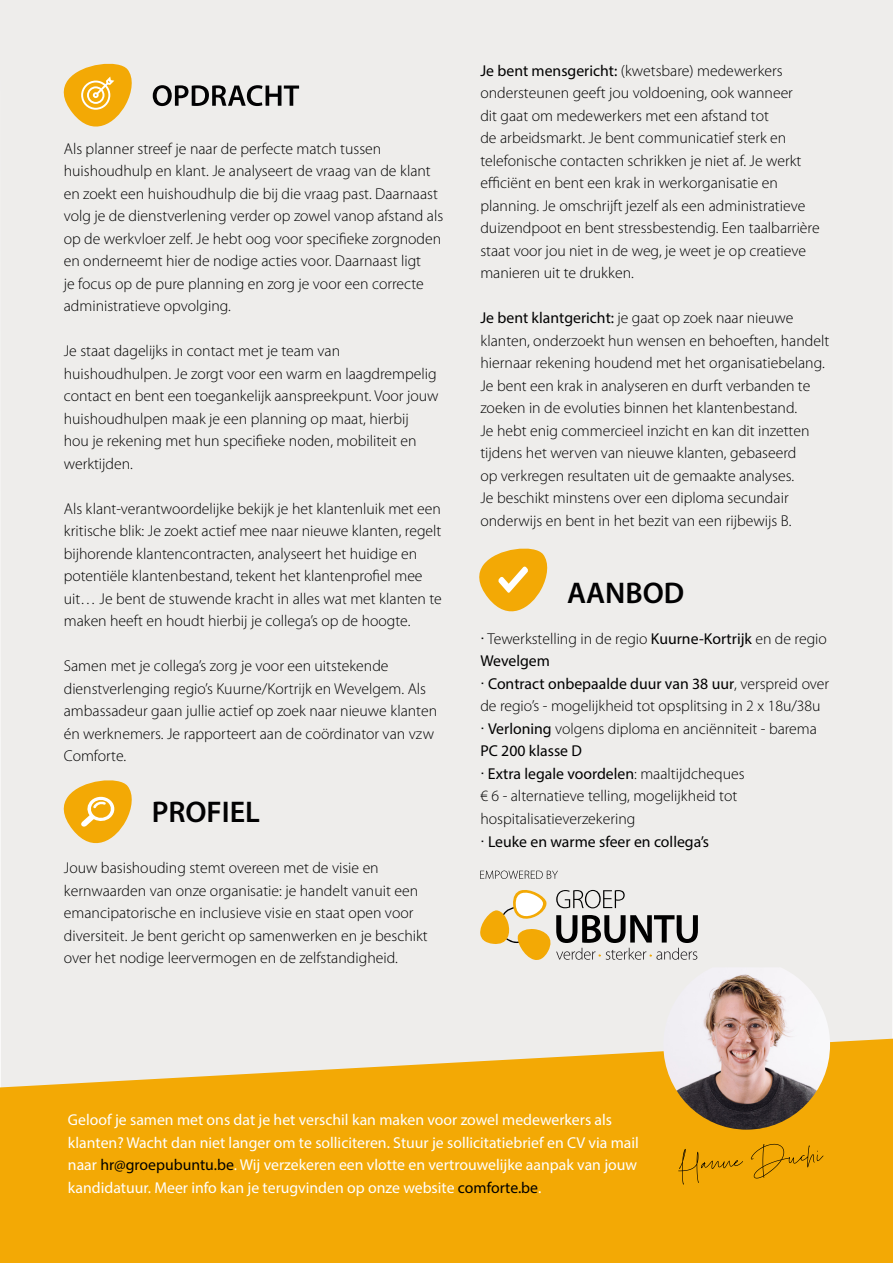
<style>
.page{position:relative;width:893px;height:1263px;background:#fff}
.page>*{position:absolute;margin:0;border:0;box-sizing:border-box;transform-origin:0 0}
.t1{font:600 30px "Myriad Pro";color:#020203}
.t2{font:300 15.75px/22.5px "Myriad Pro";color:#000}
.t3{font:15.75px/22.5px "Myriad Pro";color:#fff}
.t4{font:15.75px "Myriad Pro";color:#000}
.s1{font-weight:400}
.s2{color:#000}
</style>
<div class="page">
<div style="left:0;top:0;width:893px;height:1039px;background:#eeedeb"></div>
<svg style="left:153px;top:85px;width:146px;height:21px;background:#8c8c8b"></svg>
<svg style="left:61px;top:59px;width:73px;height:79px;background:#f1cb77"></svg>
<svg style="left:477px;top:544px;width:73px;height:79px;background:#f1ca74"></svg>
<svg style="left:61px;top:776px;width:73px;height:79px;background:#f1cb77"></svg>
<svg style="left:0;top:1039px;width:893px;height:224px;background:#f2b01f"></svg>
<img style="left:663px;top:967px;width:167px;height:163px">
<svg style="left:678px;top:1144px;width:145px;height:41px;background:#e6a004"></svg>
<svg style="left:479px;top:887px;width:219px;height:74px;background:#ccc3b0"></svg>
<svg style="left:480px;top:870px;width:78px;height:9px"></svg>
<p class="t2" style="left:64px;top:137px;width:381px">Als planner streef je naar de perfecte match tussen huishoudhulp en klant. Je analyseert de vraag van de klant en zoekt een huishoudhulp die bij die vraag past. Daarnaast volg je de dienstverlening verder op zowel vanop afstand als op de werkvloer zelf. Je hebt oog voor specifieke zorgnoden en onderneemt hier de nodige acties voor. Daarnaast ligt<br>je focus op de pure planning en zorg je voor een correcte administratieve opvolging.</p>
<p class="t2" style="left:64px;top:340px;width:376px">Je staat dagelijks in contact met je team van huishoudhulpen. Je zorgt voor een warm en laagdrempelig contact en bent een toegankelijk aanspreekpunt. Voor jouw huishoudhulpen maak je een planning op maat, hierbij<br>hou je rekening met hun specifieke noden, mobiliteit en werktijden.</p>
<p class="t2" style="left:64px;top:497px;width:380px">Als klant-verantwoordelijke bekijk je het klantenluik met een kritische blik: Je zoekt actief mee naar nieuwe klanten, regelt bijhorende klantencontracten, analyseert het huidige en potentiële klantenbestand, tekent het klantenprofiel mee uit… Je bent de stuwende kracht in alles wat met klanten te maken heeft en houdt hierbij je collega’s op de hoogte.</p>
<p class="t2" style="left:64px;top:655px;width:375px">Samen met je collega’s zorg je voor een uitstekende dienstverlenging regio’s Kuurne/Kortrijk en Wevelgem. Als ambassadeur gaan jullie actief op zoek naar nieuwe klanten én werknemers. Je rapporteert aan de coördinator van vzw Comforte.</p>
<h1 class="t1" style="left:152px;top:793px;width:110px">PROFIEL</h1>
<p class="t2" style="left:64px;top:857px;width:365px">Jouw basishouding stemt overeen met de visie en kernwaarden van onze organisatie: je handelt vanuit een emancipatorische en inclusieve visie en staat open voor diversiteit. Je bent gericht op samenwerken en je beschikt over het nodige leervermogen en de zelfstandigheid.</p>
<p class="t2" style="left:480px;top:60px;width:341px"><span class="s1">Je bent mensgericht:</span> (kwetsbare) medewerkers ondersteunen geeft jou voldoening, ook wanneer<br>dit gaat om medewerkers met een afstand tot<br>de arbeidsmarkt. Je bent communicatief sterk en telefonische contacten schrikken je niet af. Je werkt efficiënt en bent een krak in werkorganisatie en planning. Je omschrijft jezelf als een administratieve duizendpoot en bent stressbestendig. Een taalbarrière staat voor jou niet in de weg, je weet je op creatieve manieren uit te drukken.</p>
<p class="t2" style="left:480px;top:307px;width:350px"><span class="s1">Je bent klantgericht:</span> je gaat op zoek naar nieuwe klanten, onderzoekt hun wensen en behoeften, handelt hiernaar rekening houdend met het organisatiebelang.<br>Je bent een krak in analyseren en durft verbanden te zoeken in de evoluties binnen het klantenbestand.<br>Je hebt enig commercieel inzicht en kan dit inzetten tijdens het werven van nieuwe klanten, gebaseerd<br>op verkregen resultaten uit de gemaakte analyses.<br>Je beschikt minstens over een diploma secundair onderwijs en bent in het bezit van een rijbewijs B.</p>
<h1 class="t1" style="left:567px;top:574px;width:119px">AANBOD</h1>
<p class="t2" style="left:480px;top:628px;width:348px">• Tewerkstelling in de regio <span class="s1">Kuurne-Kortrijk</span> en de regio<br><span class="s1">Wevelgem</span></p>
<p class="t2" style="left:480px;top:673px;width:350px">• <span class="s1">Contract onbepaalde duur van 38 uur</span>, verspreid over de regio’s - mogelijkheid tot opsplitsing in 2 x 18u/38u</p>
<p class="t2" style="left:480px;top:718px;width:338px">• <span class="s1">Verloning</span> volgens diploma en anciënniteit - barema<br><span class="s1">PC 200 klasse D</span></p>
<p class="t2" style="left:480px;top:763px;width:266px">• <span class="s1">Extra legale voordelen</span>: maaltijdcheques € 6 - alternatieve telling, mogelijkheid tot hospitalisatieverzekering</p>
<p class="t4" style="left:480px;top:831px;width:230px">• Leuke en warme sfeer en collega’s</p>
<p class="t3" style="left:68px;top:1108px;width:572px">Geloof je samen met ons dat je het verschil kan maken voor zowel medewerkers als klanten? Wacht dan niet langer om te solliciteren. Stuur je sollicitatiebrief en CV via mail naar <span class="s2">hr@groepubuntu.be</span>. Wij verzekeren een vlotte en vertrouwelijke aanpak van jouw kandidatuur. Meer info kan je terugvinden op onze website <span class="s2">comforte.be</span>.</p>
</div>
